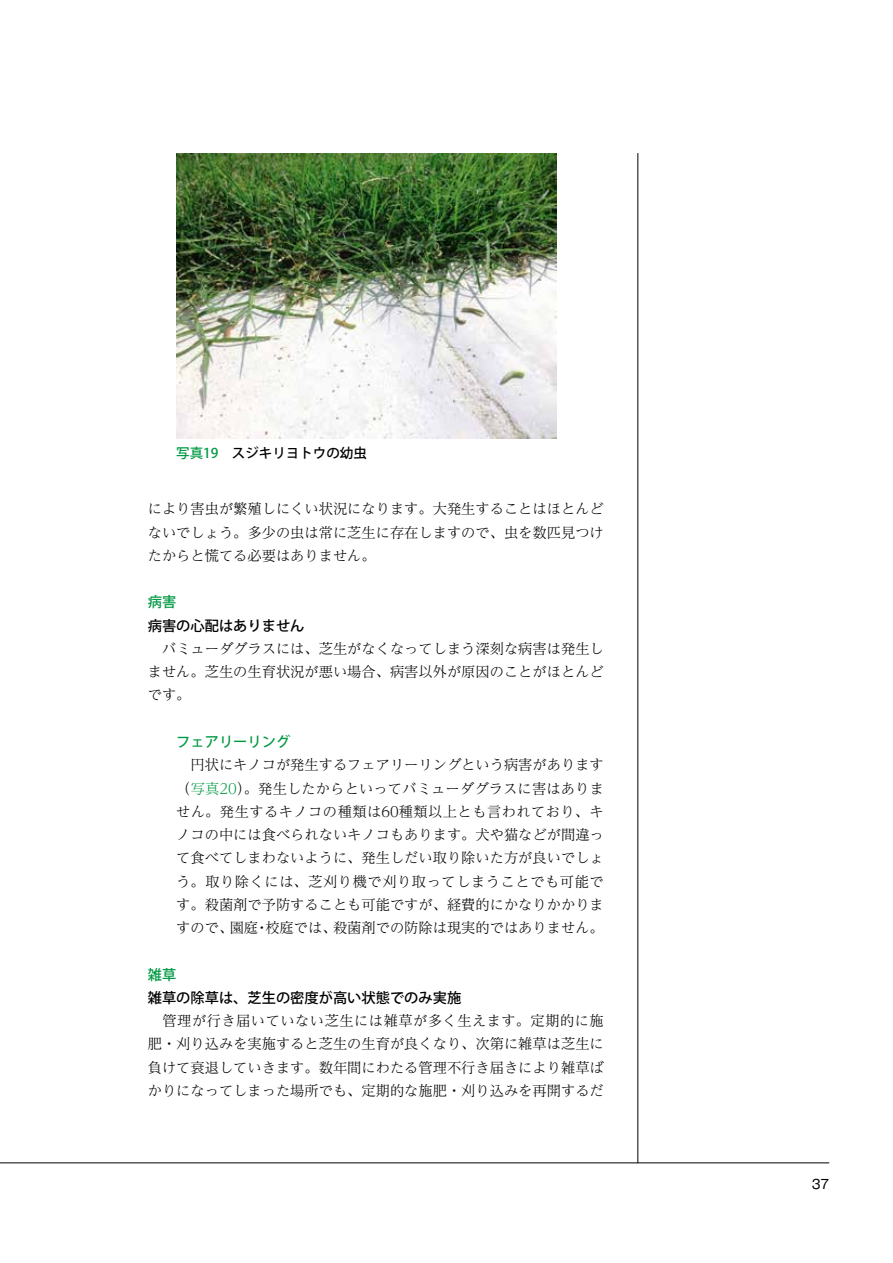
<style>
.page{position:relative;width:893px;height:1263px;background:#fff}
.page>*{position:absolute;margin:0;border:0;box-sizing:border-box;transform-origin:0 0}
.t1{font:300 14.25px/23.2px "Reim Pro";color:#000;text-align:justify}
.t2{font:500 14.25px "Koz Go Pro";color:#000}
.t3{font:500 14.25px "Koz Go Pro";color:#094}
.t4{font:500 13.5px "Koz Go Pro";color:#000}
.t5{font:12.75px "Gothic MB101 Pr 6";color:#000}
.s1{color:#094}
</style>
<div class="page">
<img style="left:176px;top:153px;width:380px;height:285px">
<hr style="left:637px;top:153px;width:1px;height:1010px;background:#000">
<hr style="left:0;top:1162px;width:829px;height:1px;background:#000">
<p class="t4" style="left:176px;top:445px;width:192px"><span class="s1">写真19</span>　スジキリヨトウの幼虫</p>
<p class="t1" style="left:148px;top:497px;width:458px">により害虫が繁殖しにくい状況になります。大発生することはほとんどないでしょう。多少の虫は常に芝生に存在しますので、虫を数匹見つけたからと慌てる必要はありません。</p>
<p class="t3" style="left:148px;top:593px;width:30px">病害</p>
<p class="t2" style="left:148px;top:616px;width:158px">病害の心配はありません</p>
<p class="t1" style="left:148px;top:637px;width:458px">　バミューダグラスには、芝生がなくなってしまう深刻な病害は発生しません。芝生の生育状況が悪い場合、病害以外が原因のことがほとんどです。</p>
<p class="t3" style="left:176px;top:733px;width:115px">フェアリーリング</p>
<p class="t1" style="left:176px;top:753px;width:429px">　円状にキノコが発生するフェアリーリングという病害があります（<span class="s1">写真20</span>）。発生したからといってバミューダグラスに害はありません。発生するキノコの種類は60種類以上とも言われており、キノコの中には食べられないキノコもあります。犬や猫などが間違って食べてしまわないように、発生しだい取り除いた方が良いでしょう。取り除くには、芝刈り機で刈り取ってしまうことでも可能です。殺菌剤で予防することも可能ですが、経費的にかなりかかりますので、園庭・校庭では、殺菌剤での防除は現実的ではありません。</p>
<p class="t3" style="left:148px;top:965px;width:30px">雑草</p>
<p class="t2" style="left:148px;top:988px;width:315px">雑草の除草は、芝生の密度が高い状態でのみ実施</p>
<p class="t1" style="left:148px;top:1009px;width:458px">　管理が行き届いていない芝生には雑草が多く生えます。定期的に施肥・刈り込みを実施すると芝生の生育が良くなり、次第に雑草は芝生に負けて衰退していきます。数年間にわたる管理不行き届きにより雑草ばかりになってしまった場所でも、定期的な施肥・刈り込みを再開するだ</p>
<p class="t5" style="left:812px;top:1174px;width:19px">37</p>
</div>
